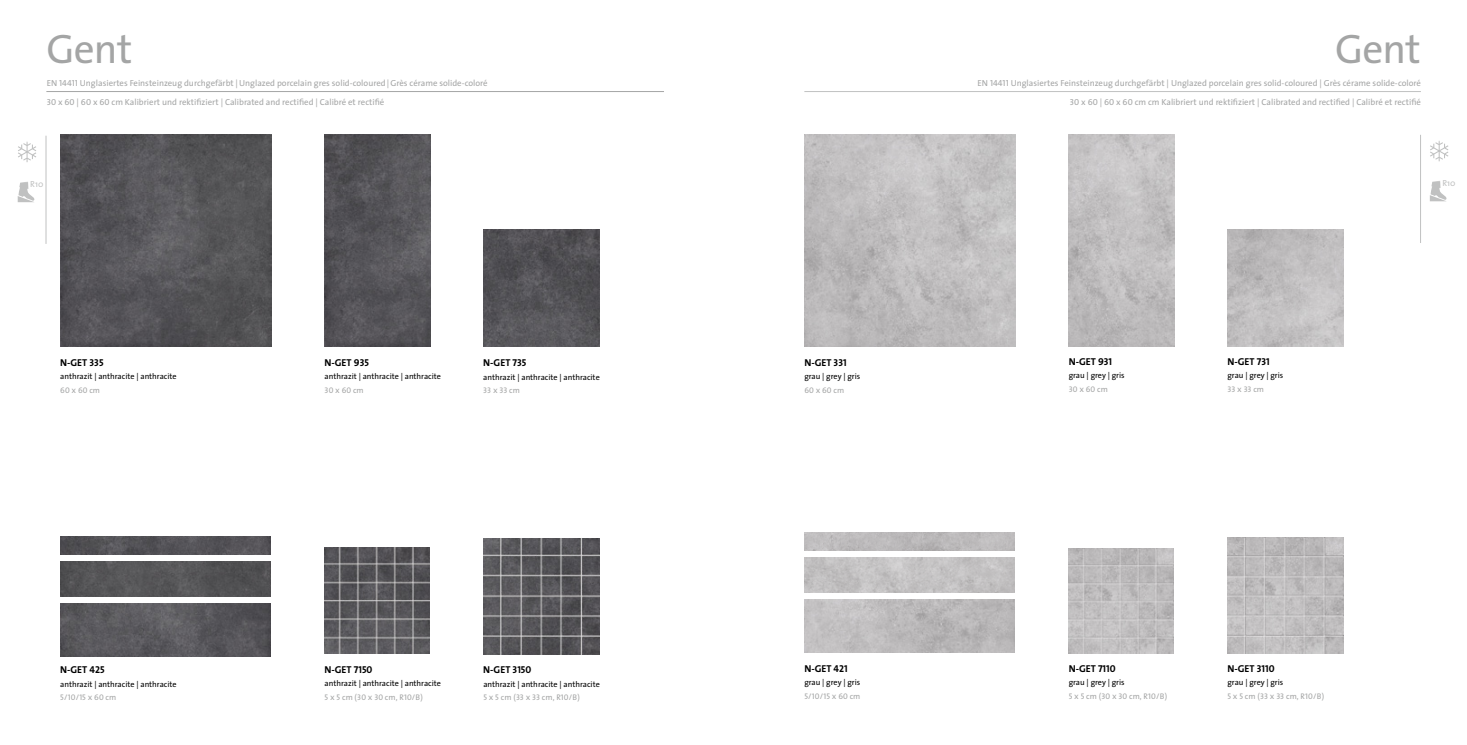
<style>
.page{position:relative;width:1467px;height:745px;background:#fff}
.page>*{position:absolute;margin:0;border:0;box-sizing:border-box;transform-origin:0 0}
.t1{font:41.25px "The Sans";letter-spacing:-.015em;color:#a4a5a5}
.t2{font:10px "The Sans Bold Caps";color:#000}
.t3{font:8.75px "The Sans";color:#a4a5a5}
.t4{font:8.75px "The Sans";color:#c0c1c1}
.t5{font:8.12px "The Sans";color:#000}
.t6{font:8.12px "The Sans Caps";letter-spacing:.01em;color:#a4a5a5}
.s1{font-family:"The Sans Caps"}
.s2{font-family:"The Sans"}
</style>
<div class="page">
<img style="left:60px;top:135px;width:211px;height:211px">
<img style="left:325px;top:135px;width:105px;height:211px">
<img style="left:325px;top:547px;width:105px;height:105px">
<img style="left:60px;top:536px;width:211px;height:18px">
<img style="left:60px;top:561px;width:211px;height:35px">
<img style="left:60px;top:603px;width:211px;height:52px">
<img style="left:483px;top:230px;width:116px;height:116px">
<img style="left:483px;top:538px;width:116px;height:116px">
<hr style="left:804px;top:91px;width:617px;height:1px;background:#c0c1c1">
<svg style="left:1430px;top:141px;width:18px;height:20px"></svg>
<hr style="left:1420px;top:135px;width:1px;height:108px;background:#c0c1c1">
<svg style="left:1430px;top:181px;width:17px;height:20px"></svg>
<div style="left:1442px;top:180px;width:14px;height:9px;background:#fff"></div>
<img style="left:804px;top:135px;width:212px;height:211px">
<img style="left:1069px;top:135px;width:105px;height:211px">
<img style="left:1227px;top:230px;width:117px;height:116px">
<img style="left:1227px;top:537px;width:117px;height:116px">
<img style="left:1069px;top:548px;width:105px;height:105px">
<img style="left:804px;top:532px;width:211px;height:18px">
<img style="left:804px;top:557px;width:211px;height:35px">
<img style="left:804px;top:599px;width:211px;height:52px">
<hr style="left:46px;top:91px;width:618px;height:1px;background:#a4a5a5">
<svg style="left:18px;top:141px;width:18px;height:21px"></svg>
<hr style="left:46px;top:136px;width:1px;height:108px;background:#c0c1c1">
<svg style="left:18px;top:181px;width:17px;height:21px"></svg>
<div style="left:30px;top:181px;width:14px;height:8px;background:#fff"></div>
<h1 class="t1" style="left:46px;top:15px;width:87px">Gent</h1>
<p class="t3" style="left:47px;top:95px;width:339px"><span class="s1">30</span> x <span class="s1">60</span> | <span class="s1">60</span> x <span class="s1">60</span> cm Kalibriert und rektifiziert | Calibrated and rectified | Calibré et rectifié</p>
<p class="t3" style="left:47px;top:75px;width:442px">EN <span class="s1">14411</span> Unglasiertes Feinsteinzeug durchgefärbt | Unglazed porcelain gres solid-coloured | Grès cérame solide-coloré</p>
<h1 class="t1" style="left:1335px;top:15px;width:87px">Gent</h1>
<p class="t3" style="left:1070px;top:95px;width:353px"><span class="s1">30</span> x <span class="s1">60</span> | <span class="s1">60</span> x <span class="s1">60</span> cm cm Kalibriert und rektifiziert | Calibrated and rectified | Calibré et rectifié</p>
<p class="t3" style="left:977px;top:75px;width:445px">EN <span class="s1">14411</span> Unglasiertes Feinsteinzeug durchgefärbt | Unglazed porcelain gres solid-coloured | Grès cérame solide-coloré</p>
<p class="t4" style="left:30px;top:177px;width:15px">R10</p>
<p class="t4" style="left:1442px;top:176px;width:15px">R10</p>
<p class="t2" style="left:60px;top:354px;width:45px">N-GET 335</p>
<p class="t5" style="left:60px;top:369px;width:118px">anthrazit | anthracite | anthracite</p>
<p class="t6" style="left:60px;top:383px;width:41px">60 x 60 <span class="s2">cm</span></p>
<p class="t2" style="left:325px;top:354px;width:46px">N-GET 935</p>
<p class="t5" style="left:325px;top:369px;width:118px">anthrazit | anthracite | anthracite</p>
<p class="t6" style="left:325px;top:383px;width:41px">30 x 60 <span class="s2">cm</span></p>
<p class="t2" style="left:483px;top:354px;width:45px">N-GET 735</p>
<p class="t5" style="left:483px;top:370px;width:118px">anthrazit | anthracite | anthracite</p>
<p class="t6" style="left:483px;top:383px;width:38px">33 x 33 <span class="s2">cm</span></p>
<p class="t2" style="left:804px;top:354px;width:44px">N-GET 331</p>
<p class="t5" style="left:804px;top:369px;width:57px">grau | grey | gris</p>
<p class="t6" style="left:804px;top:383px;width:41px">60 x 60 <span class="s2">cm</span></p>
<p class="t2" style="left:1069px;top:352px;width:45px">N-GET 931</p>
<p class="t5" style="left:1069px;top:368px;width:57px">grau | grey | gris</p>
<p class="t6" style="left:1069px;top:382px;width:41px">30 x 60 <span class="s2">cm</span></p>
<p class="t2" style="left:1227px;top:352px;width:44px">N-GET 731</p>
<p class="t5" style="left:1227px;top:368px;width:57px">grau | grey | gris</p>
<p class="t6" style="left:1227px;top:382px;width:38px">33 x 33 <span class="s2">cm</span></p>
<p class="t2" style="left:60px;top:661px;width:46px">N-GET 425</p>
<p class="t5" style="left:60px;top:676px;width:118px">anthrazit | anthracite | anthracite</p>
<p class="t6" style="left:60px;top:690px;width:58px">5/10/15 x 60 <span class="s2">cm</span></p>
<p class="t2" style="left:325px;top:660px;width:49px">N-GET 7150</p>
<p class="t5" style="left:325px;top:676px;width:118px">anthrazit | anthracite | anthracite</p>
<p class="t6" style="left:325px;top:690px;width:100px">5 x 5 <span class="s2">cm</span> (30 x 30 <span class="s2">cm</span>, R10/B)</p>
<p class="t2" style="left:483px;top:661px;width:50px">N-GET 3150</p>
<p class="t5" style="left:483px;top:677px;width:118px">anthrazit | anthracite | anthracite</p>
<p class="t6" style="left:483px;top:690px;width:98px">5 x 5 <span class="s2">cm</span> (33 x 33 <span class="s2">cm</span>, R10/B)</p>
<p class="t2" style="left:804px;top:659px;width:45px">N-GET 421</p>
<p class="t5" style="left:804px;top:675px;width:57px">grau | grey | gris</p>
<p class="t6" style="left:804px;top:689px;width:58px">5/10/15 x 60 <span class="s2">cm</span></p>
<p class="t2" style="left:1069px;top:659px;width:48px">N-GET 7110</p>
<p class="t5" style="left:1069px;top:675px;width:57px">grau | grey | gris</p>
<p class="t6" style="left:1069px;top:689px;width:100px">5 x 5 <span class="s2">cm</span> (30 x 30 <span class="s2">cm</span>, R10/B)</p>
<p class="t2" style="left:1227px;top:659px;width:49px">N-GET 3110</p>
<p class="t5" style="left:1227px;top:675px;width:57px">grau | grey | gris</p>
<p class="t6" style="left:1227px;top:689px;width:98px">5 x 5 <span class="s2">cm</span> (33 x 33 <span class="s2">cm</span>, R10/B)</p>
</div>
